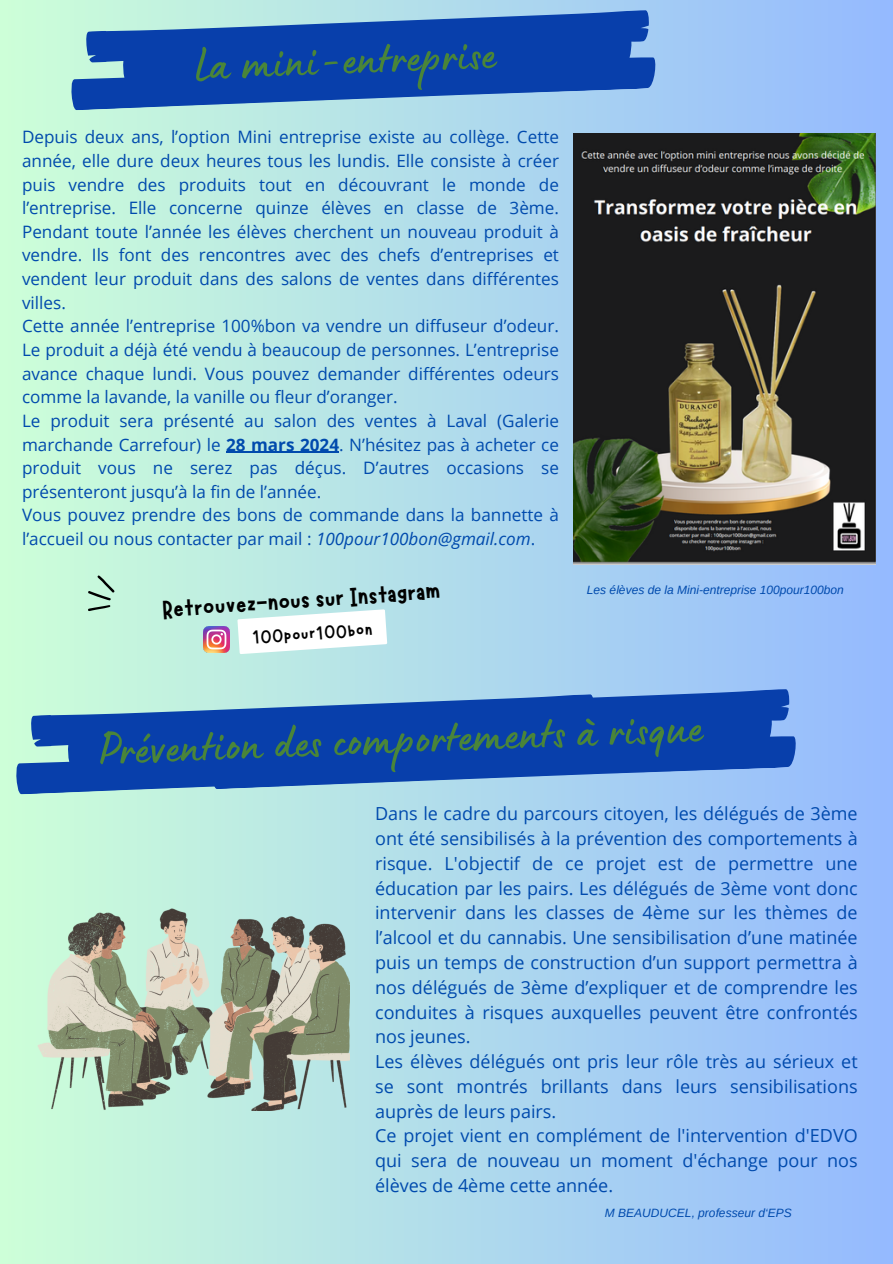
<style>
.page{position:relative;width:893px;height:1264px;background:#fff}
.page>*{position:absolute;margin:0;border:0;box-sizing:border-box;transform-origin:0 0}
.t1{font:49.35px "Lumios Marker";color:#4a8539}
.t2{font:27.6px "Marykate";color:#000}
.t3{font:19.2px "Marykate";color:#000}
.t4{font:18px/24.8px "Open Sans";color:#004aad}
.t5{font:17.1px/23.7px "Open Sans";color:#004aad}
.t6{font:italic 12px "Arimo";color:#004aad}
.s1{font-weight:700}
.s2{font-style:italic}
</style>
<div class="page">
<div style="left:0;top:0;width:892px;height:1263px;background:linear-gradient(to right,#cdffd8,#95baff)"></div>
<svg style="left:69px;top:9px;width:590px;height:102px;background:#3a6ebc"></svg>
<img style="left:573px;top:134px;width:302px;height:430px">
<img style="left:204px;top:626px;width:26px;height:26px">
<svg style="left:14px;top:693px;width:590px;height:101px;background:#5084bf"></svg>
<svg style="left:209px;top:688px;width:590px;height:101px;background:#2f63bb"></svg>
<svg style="left:81px;top:573px;width:39px;height:45px;background:#b4e0c7"></svg>
<svg style="left:37px;top:908px;width:313px;height:202px;background:#a5b3a0"></svg>
<hr style="left:226px;top:451px;width:113px;height:2px;background:#004aad">
<svg style="left:237px;top:609px;width:150px;height:45px"></svg>
<h1 class="t1" style="left:194px;top:48px;width:302px;rotate:-2deg">La mini-entreprise</h1>
<p class="t5" style="left:22px;top:125px;width:538px">Depuis deux ans, l’option Mini entreprise existe au collège. Cette année, elle dure deux heures tous les lundis. Elle consiste à créer puis vendre des produits tout en découvrant le monde de l’entreprise. Elle concerne quinze élèves en classe de 3ème.<br>Pendant toute l’année les élèves cherchent un nouveau produit à vendre. Ils font des rencontres avec des chefs d’entreprises et vendent leur produit dans des salons de ventes dans différentes villes.<br>Cette année l’entreprise 100%bon va vendre un diffuseur d’odeur.<br>Le produit a déjà été vendu à beaucoup de personnes. L’entreprise avance chaque lundi. Vous pouvez demander différentes odeurs comme la lavande, la vanille ou fleur d’oranger.<br>Le produit sera présenté au salon des ventes à Laval (Galerie marchande Carrefour) le <span class="s1">28 mars 2024</span>. N’hésitez pas à acheter ce produit vous ne serez pas déçus. D’autres occasions se présenteront jusqu’à la fin de l’année.<br>Vous pouvez prendre des bons de commande dans la bannette à l’accueil ou nous contacter par mail : <span class="s2">100pour100bon@gmail.com</span>.</p>
<h2 class="t2" style="left:161px;top:592px;width:280px;rotate:-4deg">Retrouvez-nous sur Instagram</h2>
<p class="t3" style="left:251px;top:625px;width:122px;rotate:-4deg">100pour100bon</p>
<p class="t6" style="left:587px;top:583px;width:258px">Les élèves de la Mini-entreprise 100pour100bon</p>
<h1 class="t1" style="left:98px;top:732px;width:605px;rotate:-2deg">Prévention des comportements à risque</h1>
<p class="t4" style="left:375px;top:801px;width:484px">Dans le cadre du parcours citoyen, les délégués de 3ème ont été sensibilisés à la prévention des comportements à risque. L'objectif de ce projet est de permettre une éducation par les pairs. Les délégués de 3ème vont donc intervenir dans les classes de 4ème sur les thèmes de l’alcool et du cannabis. Une sensibilisation d’une matinée puis un temps de construction d’un support permettra à nos délégués de 3ème d’expliquer et de comprendre les conduites à risques auxquelles peuvent être confrontés nos jeunes.<br>Les élèves délégués ont pris leur rôle très au sérieux et se sont montrés brillants dans leurs sensibilisations auprès de leurs pairs.<br>Ce projet vient en complément de l'intervention d'EDVO qui sera de nouveau un moment d'échange pour nos élèves de 4ème cette année.</p>
<p class="t6" style="left:605px;top:1205px;width:188px">M BEAUDUCEL, professeur d‘EPS</p>
</div>
